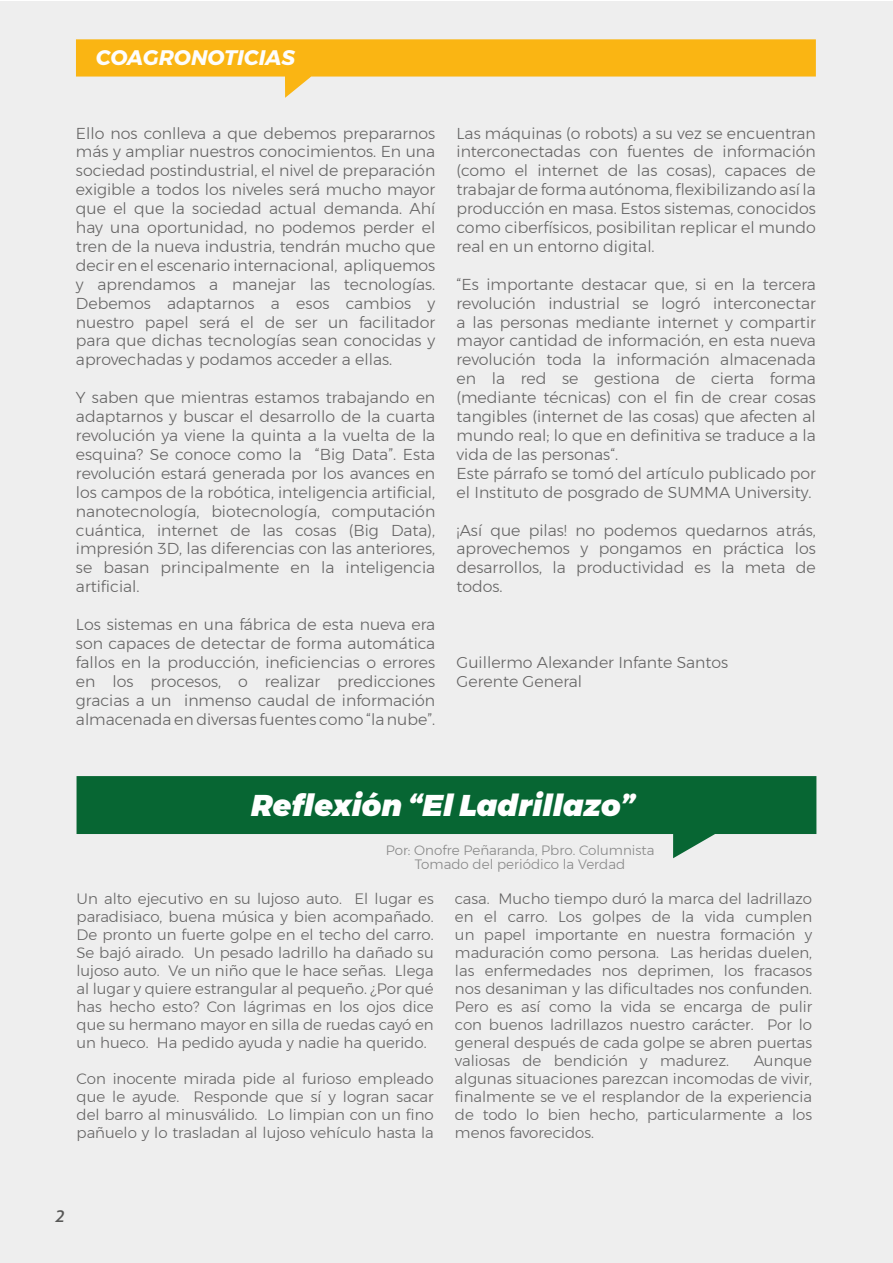
<style>
.page{position:relative;width:893px;height:1263px;background:#fff}
.page>*{position:absolute;margin:0;border:0;box-sizing:border-box;transform-origin:0 0}
.t1{font:italic 900 30px "Montserrat";color:#fff}
.t2{font:italic 700 21px "Montserrat";color:#fdfdfd}
.t3{font:italic 18px "Aller";color:#575756}
.t4{font:300 15.75px/18.9px "Montserrat";color:#646363;text-align:justify}
.t5{font:300 15px/18px "Montserrat";color:#646363;text-align:justify}
.t6{font:300 13.5px/13.5px "Montserrat";color:#878787;text-align:center}
</style>
<div class="page">
<div style="left:0;top:1px;width:893px;height:1262px;background:#eee"></div>
<svg style="left:76px;top:39px;width:740px;height:59px"></svg>
<svg style="left:77px;top:776px;width:739px;height:82px;fill:#076633"></svg>
<h2 class="t2" style="left:96px;top:41px;width:201px">COAGRONOTICIAS</h2>
<p class="t4" style="left:76px;top:123px;width:361px">Ello nos conlleva a que debemos prepararnos más y ampliar nuestros conocimientos. En una sociedad postindustrial, el nivel de preparación exigible a todos los niveles será mucho mayor que el que la sociedad actual demanda. Ahí hay una oportunidad, no podemos perder el tren de la nueva industria, tendrán mucho que decir en el escenario internacional, apliquemos y aprendamos a manejar las tecnologías.<br>Debemos adaptarnos a esos cambios y nuestro papel será el de ser un facilitador para que dichas tecnologías sean conocidas y aprovechadas y podamos acceder a ellas.</p>
<p class="t4" style="left:76px;top:388px;width:361px">Y saben que mientras estamos trabajando en adaptarnos y buscar el desarrollo de la cuarta revolución ya viene la quinta a la vuelta de la esquina? Se conoce como la “Big Data”. Esta revolución estará generada por los avances en los campos de la robótica, inteligencia artificial, nanotecnología, biotecnología, computación cuántica, internet de las cosas (Big Data), impresión 3D, las diferencias con las anteriores, se basan principalmente en la inteligencia artificial.</p>
<p class="t4" style="left:76px;top:615px;width:361px">Los sistemas en una fábrica de esta nueva era son capaces de detectar de forma automática fallos en la producción, ineficiencias o errores en los procesos, o realizar predicciones gracias a un inmenso caudal de información almacenada en diversas fuentes como “la nube”.</p>
<p class="t4" style="left:457px;top:123px;width:361px">Las máquinas (o robots) a su vez se encuentran interconectadas con fuentes de información (como el internet de las cosas), capaces de trabajar de forma autónoma, flexibilizando así la producción en masa. Estos sistemas, conocidos como ciberfísicos, posibilitan replicar el mundo real en un entorno digital.</p>
<p class="t4" style="left:457px;top:274px;width:361px;text-align:left">“Es importante destacar que, si en la tercera revolución industrial se logró interconectar a las personas mediante internet y compartir mayor cantidad de información, en esta nueva revolución toda la información almacenada en la red se gestiona de cierta forma (mediante técnicas) con el fin de crear cosas tangibles (internet de las cosas) que afecten al mundo real; lo que en definitiva se traduce a la vida de las personas“.<br>Este párrafo se tomó del artículo publicado por el Instituto de posgrado de SUMMA University.</p>
<p class="t4" style="left:457px;top:520px;width:361px">¡Así que pilas! no podemos quedarnos atrás, aprovechemos y pongamos en práctica los desarrollos, la productividad es la meta de todos.</p>
<p class="t4" style="left:457px;top:652px;width:273px">Guillermo Alexander Infante Santos<br>Gerente General</p>
<h1 class="t1" style="left:251px;top:780px;width:385px">Reflexión “El Ladrillazo”</h1>
<p class="t6" style="left:386px;top:843px;width:270px">Por: Onofre Peñaranda, Pbro. Columnista<br>Tomado del periódico la Verdad</p>
<p class="t5" style="left:77px;top:889px;width:359px">Un alto ejecutivo en su lujoso auto. El lugar es paradisiaco, buena música y bien acompañado.<br>De pronto un fuerte golpe en el techo del carro.<br>Se bajó airado. Un pesado ladrillo ha dañado su lujoso auto. Ve un niño que le hace señas. Llega al lugar y quiere estrangular al pequeño. ¿Por qué has hecho esto? Con lágrimas en los ojos dice que su hermano mayor en silla de ruedas cayó en un hueco. Ha pedido ayuda y nadie ha querido.</p>
<p class="t5" style="left:77px;top:1069px;width:359px">Con inocente mirada pide al furioso empleado que le ayude. Responde que sí y logran sacar del barro al minusválido. Lo limpian con un fino pañuelo y lo trasladan al lujoso vehículo hasta la</p>
<p class="t5" style="left:455px;top:889px;width:359px">casa. Mucho tiempo duró la marca del ladrillazo en el carro. Los golpes de la vida cumplen un papel importante en nuestra formación y maduración como persona. Las heridas duelen, las enfermedades nos deprimen, los fracasos nos desaniman y las dificultades nos confunden.<br>Pero es así como la vida se encarga de pulir con buenos ladrillazos nuestro carácter. Por lo general después de cada golpe se abren puertas valiosas de bendición y madurez.</p>
<p class="t5" style="left:455px;top:1051px;width:359px;text-indent:299px">Aunque algunas situaciones parezcan incomodas de vivir, finalmente se ve el resplandor de la experiencia de todo lo bien hecho, particularmente a los menos favorecidos.</p>
<p class="t3" style="left:54px;top:1205px;width:12px">2</p>
</div>
